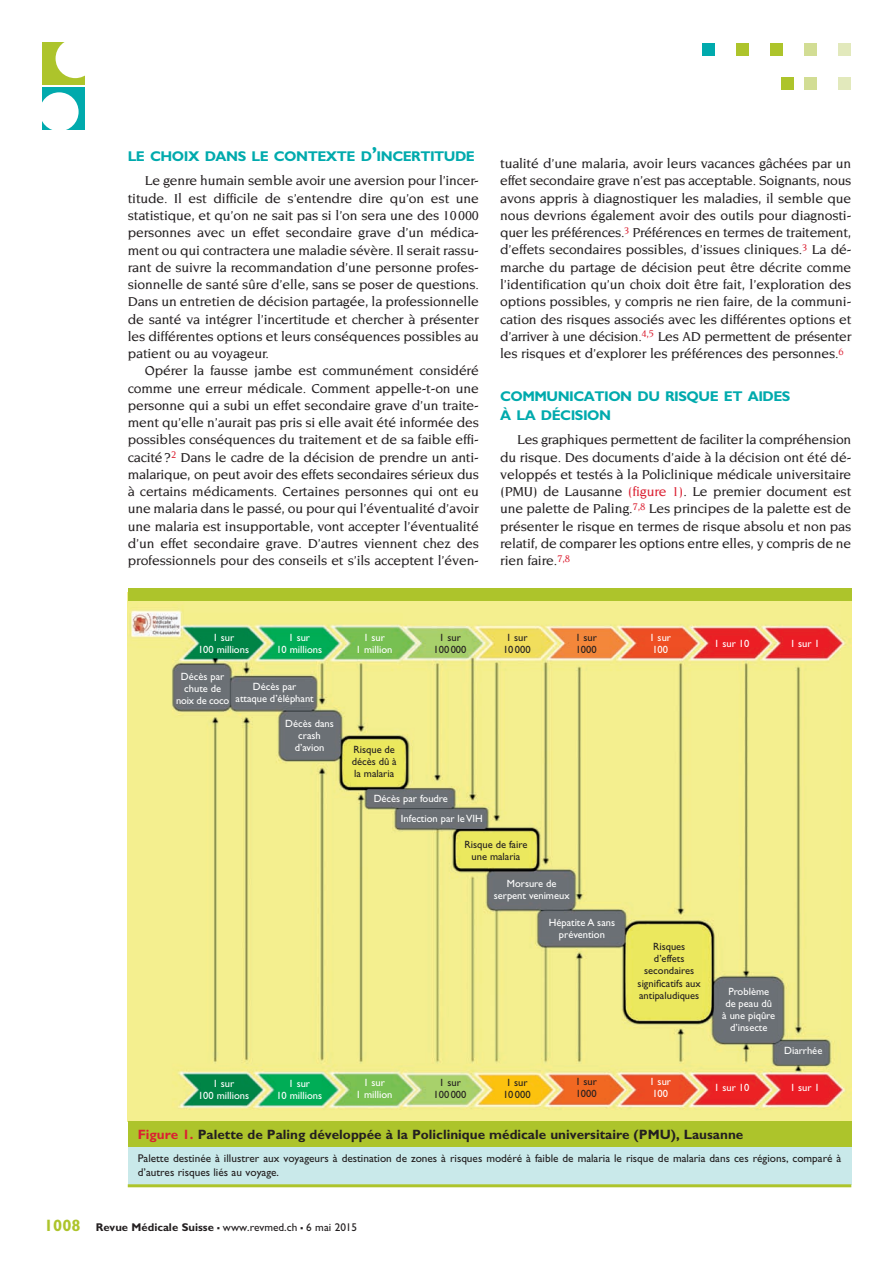
<style>
.page{position:relative;width:894px;height:1264px;background:#fff}
.page>*{position:absolute;margin:0;border:0;box-sizing:border-box;transform-origin:0 0}
.t1{font:700 14.1px/19.5px "Gill Sans";letter-spacing:-.035em;color:#00aaad}
.t2{font:500 13.95px/17.2px "Novarese";letter-spacing:-.01em;color:#231f20;text-align:justify}
.t3{font:700 13.5px "Gill Sans";color:#231f20}
.t4{font:11.25px/13.5px "Gill Sans";color:#231f20}
.t5{font:10.5px/12px "Gill Sans";color:#fff;text-align:center}
.t6{font:10.5px/12px "Gill Sans";color:#231f20}
.s1{font-size:20.25px}
.s2{color:#db2032}
.s3{font-weight:700;font-size:16.5px;color:#adc42b}
.s4{font-weight:700}
.s5{font-weight:700;font-size:16.5px}
</style>
<div class="page">
<div style="left:838px;top:43px;width:12px;height:12px;background:#e2e9bc"></div>
<div style="left:804px;top:43px;width:12px;height:12px;background:#d2dd94"></div>
<div style="left:770px;top:43px;width:12px;height:12px;background:#adc42b"></div>
<div style="left:736px;top:43px;width:12px;height:12px;background:#adc42b"></div>
<div style="left:702px;top:43px;width:12px;height:12px;background:#00aaad"></div>
<div style="left:838px;top:77px;width:12px;height:12px;background:#e2e9bc"></div>
<div style="left:804px;top:77px;width:12px;height:12px;background:#d2dd94"></div>
<div style="left:780px;top:77px;width:13px;height:12px;background:#adc42b"></div>
<div style="left:43px;top:43px;width:42px;height:42px;background:#adc42b"></div>
<div style="left:56px;top:39px;width:39px;height:39px;background:#fff;border-radius:50%"></div>
<div style="left:43px;top:87px;width:42px;height:43px;background:#00aaad"></div>
<div style="left:40px;top:92px;width:39px;height:39px;background:#fff;border-radius:50%"></div>
<img style="left:128px;top:600px;width:722px;height:520px">
<div style="left:128px;top:1142px;width:722px;height:42px;background:#c9e9ea"></div>
<div style="left:128px;top:1120px;width:722px;height:26px;background:#adc42b"></div>
<div style="left:128px;top:587px;width:722px;height:13px;background:#adc42b"></div>
<hr style="left:128px;top:1183px;width:722px;height:3px;background:#adc42b">
<p class="t1" style="left:128px;top:146px;width:348px">LE CHOIX DANS LE CONTEXTE D<span class="s1">’</span>INCERTITUDE</p>
<p class="t2" style="left:128px;top:172px;width:352px;text-indent:17px">Le genre humain semble avoir une aversion pour l’incer&shy;titude. Il est difficile de s’entendre dire qu’on est une statistique, et qu’on ne sait pas si l’on sera une des 10000 personnes avec un effet secondaire grave d’un médica&shy;ment ou qui contractera une maladie sévère. Il serait rassu&shy;rant de suivre la recommandation d’une personne profes&shy;sionnelle de santé sûre d’elle, sans se poser de questions.<br>Dans un entretien de décision partagée, la professionnelle de santé va intégrer l’incertitude et chercher à présenter les différentes options et leurs conséquences possibles au patient ou au voyageur.</p>
<p class="t2" style="left:128px;top:362px;width:352px;text-indent:17px">Opérer la fausse jambe est communément considéré comme une erreur médicale. Comment appelle-t-on une personne qui a subi un effet secondaire grave d’un traite&shy;ment qu’elle n’aurait pas pris si elle avait été informée des possibles conséquences du traitement et de sa faible effi&shy;cacité?<sup>2</sup> Dans le cadre de la décision de prendre un anti&shy;malarique, on peut avoir des effets secondaires sérieux dus à certains médicaments. Certaines personnes qui ont eu une malaria dans le passé, ou pour qui l’éventualité d’avoir une malaria est insupportable, vont accepter l’éventualité d’un effet secondaire grave. D’autres viennent chez des professionnels pour des conseils et s’ils acceptent l’éven-</p>
<p class="t2" style="left:500px;top:155px;width:352px">tualité d’une malaria, avoir leurs vacances gâchées par un effet secondaire grave n’est pas acceptable. Soignants, nous avons appris à diagnostiquer les maladies, il semble que nous devrions également avoir des outils pour diagnosti&shy;quer les préférences.<sup>3</sup> Préférences en termes de traitement, d’effets secondaires possibles, d’issues cliniques.<sup>3</sup> La dé&shy;marche du partage de décision peut être décrite comme l’identification qu’un choix doit être fait, l’exploration des options possibles, y compris ne rien faire, de la communi&shy;cation des risques associés avec les différentes options et d’arriver à une décision.<sup>4,5</sup> Les AD permettent de présenter les risques et d’explorer les préférences des personnes.<sup>6</sup></p>
<p class="t1" style="left:500px;top:386px;width:292px">COMMUNICATION DU RISQUE ET AIDES<br>À LA DÉCISION</p>
<p class="t2" style="left:500px;top:431px;width:352px;text-indent:17px">Les graphiques permettent de faciliter la compréhension du risque. Des documents d’aide à la décision ont été dé&shy;veloppés et testés à la Policlinique médicale universitaire (PMU) de Lausanne <span class="s2">(figure 1)</span>. Le premier document est une palette de Paling.<sup>7,8</sup> Les principes de la palette est de présenter le risque en termes de risque absolu et non pas relatif, de comparer les options entre elles, y compris de ne rien faire.<sup>7,8</sup></p>
<p class="t5" style="left:198px;top:631px;width:53px">1 sur<br>100 millions</p>
<p class="t5" style="left:176px;top:670px;width:55px">Décès par chute de noix de coco</p>
<p class="t5" style="left:235px;top:680px;width:80px">Décès par<br>attaque d’éléphant</p>
<p class="t5" style="left:285px;top:717px;width:50px">Décès dans crash d’avion</p>
<p class="t5" style="left:276px;top:631px;width:47px">1 sur<br>10 millions</p>
<p class="t5" style="left:356px;top:631px;width:38px">1 sur<br>1 million</p>
<p class="t6" style="left:351px;top:743px;width:46px">Risque de décès dû à la malaria</p>
<p class="t6" style="left:433px;top:631px;width:34px;text-align:center">1 sur<br>100000</p>
<p class="t5" style="left:401px;top:788px;width:83px;line-height:19.8px;text-align:left;text-indent:-27px">Décès par foudre<br>Infection par le VIH</p>
<p class="t6" style="left:503px;top:631px;width:29px">1 sur<br>10 000</p>
<p class="t6" style="left:575px;top:631px;width:23px">1 sur<br>1000</p>
<p class="t5" style="left:649px;top:631px;width:23px;text-align:left">1 sur<br>100</p>
<p class="t5" style="left:714px;top:637px;width:37px">1 sur 10</p>
<p class="t5" style="left:789px;top:637px;width:31px">1 sur 1</p>
<p class="t6" style="left:464px;top:838px;width:64px;text-align:center">Risque de faire une malaria</p>
<p class="t5" style="left:493px;top:877px;width:77px">Morsure de serpent venimeux</p>
<p class="t5" style="left:198px;top:1077px;width:53px">1 sur<br>100 millions</p>
<p class="t5" style="left:276px;top:1076px;width:47px">1 sur<br>10 millions</p>
<p class="t5" style="left:356px;top:1076px;width:38px">1 sur<br>1 million</p>
<p class="t6" style="left:433px;top:1076px;width:34px;text-align:center">1 sur<br>100000</p>
<p class="t5" style="left:548px;top:916px;width:68px">Hépatite A sans prévention</p>
<p class="t6" style="left:503px;top:1076px;width:29px">1 sur<br>10 000</p>
<p class="t6" style="left:575px;top:1075px;width:23px">1 sur<br>1000</p>
<p class="t6" style="left:637px;top:940px;width:65px;text-align:center">Risques d’effets secondaires significatifs aux antipaludiques</p>
<p class="t5" style="left:649px;top:1075px;width:23px;text-align:left">1 sur<br>100</p>
<p class="t5" style="left:722px;top:985px;width:54px">Problème de peau dû à une piqûre d’insecte</p>
<p class="t5" style="left:783px;top:1044px;width:40px">Diarrhée</p>
<p class="t5" style="left:714px;top:1081px;width:37px">1 sur 10</p>
<p class="t5" style="left:789px;top:1081px;width:31px">1 sur 1</p>
<p class="t3" style="left:138px;top:1125px;width:606px"><span class="s2">Figure 1.</span> Palette de Paling développée à la Policlinique médicale universitaire (PMU), Lausanne</p>
<p class="t4" style="left:138px;top:1151px;width:704px">Palette destinée à illustrer aux voyageurs à destination de zones à risques modéré à faible de malaria le risque de malaria dans ces régions, comparé à d’autres risques liés au voyage.</p>
<p class="t4" style="left:44px;top:1220px;width:314px"><span class="s3">1008</span> <span class="s4">Revue Médicale Suisse</span> <span class="s5">–</span> www.revmed.ch <span class="s5">–</span> 6 mai 2015</p>
</div>
